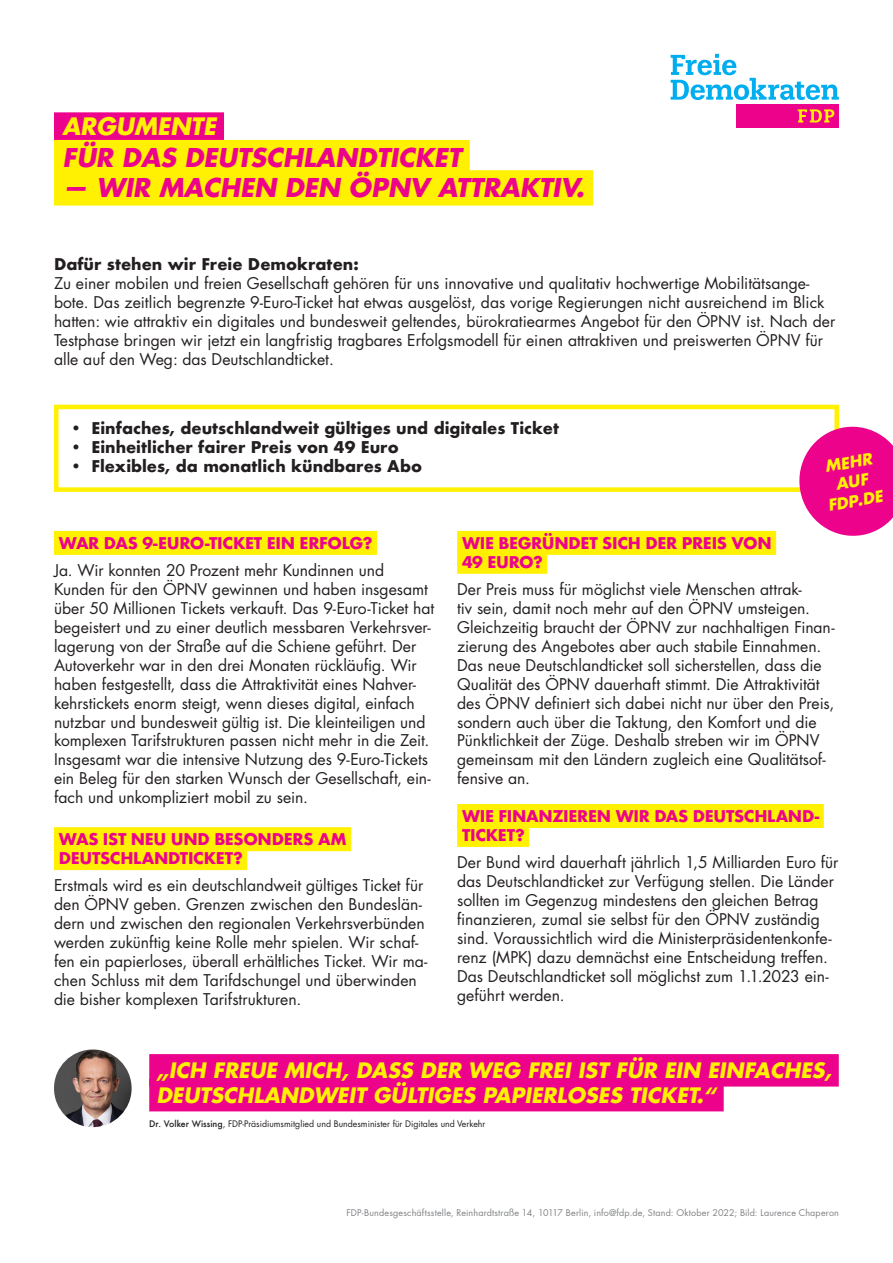
<style>
.page{position:relative;width:893px;height:1263px;background:#fff}
.page>*{position:absolute;margin:0;border:0;box-sizing:border-box;transform-origin:0 0}
.t1{font:italic 700 25.2px "Futura Std";color:#ed028c}
.t2{font:italic 700 23.4px "Futura Std";color:#fff101}
.t3{font:italic 700 20.7px/24.9px "Futura Std";color:#fff101}
.t4{font:15.75px/18.9px "Futura LT Pro";color:#231f20}
.t5{font:700 15.75px "Futura";color:#231f20}
.t6{font:700 15.75px/18.9px "Futura";letter-spacing:-.02em;color:#ed028c}
.t7{font:italic 700 15.6px/19.4px "Futura LT Pro";color:#fff101;text-align:center}
.t8{font:9px "Futura LT Pro";letter-spacing:.02em;color:#808285}
.t9{font:8.7px "Futura LT Pro";color:#231f20}
.s1{font-family:"Futura";font-weight:500}
</style>
<div class="page">
<div style="left:54px;top:112px;width:170px;height:30px;background:#ed028c"></div>
<div style="left:54px;top:140px;width:416px;height:35px;background:#fff101"></div>
<div style="left:54px;top:170px;width:539px;height:36px;background:#fff101"></div>
<svg style="left:671px;top:54px;width:168px;height:46px"></svg>
<div style="left:736px;top:105px;width:103px;height:23px;background:#ed028c"></div>
<svg style="left:798px;top:109px;width:36px;height:13px"></svg>
<div style="left:54px;top:531px;width:323px;height:24px;background:#fff101"></div>
<div style="left:54px;top:827px;width:297px;height:24px;background:#fff101"></div>
<div style="left:54px;top:846px;width:193px;height:24px;background:#fff101"></div>
<div style="left:457px;top:531px;width:319px;height:24px;background:#fff101"></div>
<div style="left:457px;top:550px;width:90px;height:24px;background:#fff101"></div>
<div style="left:457px;top:804px;width:367px;height:24px;background:#fff101"></div>
<div style="left:457px;top:823px;width:72px;height:24px;background:#fff101"></div>
<div style="left:54px;top:405px;width:785px;height:87px;border:4px solid #fff101"></div>
<div style="left:149px;top:1054px;width:690px;height:32px;background:#ed028c"></div>
<div style="left:149px;top:1079px;width:575px;height:32px;background:#ed028c"></div>
<img style="left:54px;top:1049px;width:78px;height:78px;border-radius:39px">
<svg style="left:795px;top:422px;width:98px;height:114px"></svg>
<h2 class="t2" style="left:62px;top:111px;width:155px">ARGUMENTE</h2>
<h1 class="t1" style="left:63px;top:141px;width:400px">FÜR DAS DEUTSCHLANDTICKET</h1>
<h1 class="t1" style="left:63px;top:171px;width:523px">— WIR MACHEN DEN ÖPNV ATTRAKTIV.</h1>
<p class="t5" style="left:54px;top:253px;width:306px">Dafür stehen wir Freie Demokraten:</p>
<p class="t4" style="left:54px;top:274px;width:783px">Zu einer mobilen und freien Gesellschaft gehören für uns innovative und qualitativ hochwertige Mobilitätsange&shy;bote. Das zeitlich begrenzte 9-Euro-Ticket hat etwas ausgelöst, das vorige Regierungen nicht ausreichend im Blick hatten: wie attraktiv ein digitales und bundesweit geltendes, bürokratiearmes Angebot für den ÖPNV ist. Nach der Testphase bringen wir jetzt ein langfristig tragbares Erfolgsmodell für einen attraktiven und preiswerten ÖPNV für alle auf den Weg: das Deutschlandticket.</p>
<p class="t5" style="left:70px;top:416px;width:490px">• Einfaches, deutschlandweit gültiges und digitales Ticket</p>
<p class="t5" style="left:70px;top:435px;width:330px">• Einheitlicher fairer Preis von 49 Euro</p>
<p class="t5" style="left:70px;top:454px;width:353px">• Flexibles, da monatlich kündbares Abo</p>
<p class="t7" style="left:819px;top:457px;width:57px;rotate:-10deg">MEHR<br>AUF<br>FDP.DE</p>
<p class="t6" style="left:59px;top:533px;width:315px">WAR DAS 9-EURO-TICKET EIN ERFOLG?</p>
<p class="t4" style="left:54px;top:561px;width:382px">Ja. Wir konnten 20 Prozent mehr Kundinnen und Kunden für den ÖPNV gewinnen und haben insgesamt über 50 Millionen Tickets verkauft. Das 9-Euro-Ticket hat begeistert und zu einer deutlich messbaren Verkehrsver&shy;lagerung von der Straße auf die Schiene geführt. Der Autoverkehr war in den drei Monaten rückläufig. Wir haben festgestellt, dass die Attraktivität eines Nahver&shy;kehrstickets enorm steigt, wenn dieses digital, einfach nutzbar und bundesweit gültig ist. Die kleinteiligen und komplexen Tarifstrukturen passen nicht mehr in die Zeit.<br>Insgesamt war die intensive Nutzung des 9-Euro-Tickets ein Beleg für den starken Wunsch der Gesellschaft, ein&shy;fach und unkompliziert mobil zu sein.</p>
<p class="t6" style="left:59px;top:830px;width:289px">WAS IST NEU UND BESONDERS AM<br>DEUTSCHLANDTICKET?</p>
<p class="t4" style="left:54px;top:876px;width:375px">Erstmals wird es ein deutschlandweit gültiges Ticket für den ÖPNV geben. Grenzen zwischen den Bundeslän&shy;dern und zwischen den regionalen Verkehrsverbünden werden zukünftig keine Rolle mehr spielen. Wir schaf&shy;fen ein papierloses, überall erhältliches Ticket. Wir ma&shy;chen Schluss mit dem Tarifdschungel und überwinden die bisher komplexen Tarifstrukturen.</p>
<p class="t6" style="left:462px;top:533px;width:311px">WIE BEGRÜNDET SICH DER PREIS VON<br>49 EURO?</p>
<p class="t4" style="left:457px;top:580px;width:379px">Der Preis muss für möglichst viele Menschen attrak-<br>tiv sein, damit noch mehr auf den ÖPNV umsteigen.<br>Gleichzeitig braucht der ÖPNV zur nachhaltigen Finan&shy;zierung des Angebotes aber auch stabile Einnahmen.<br>Das neue Deutschlandticket soll sicherstellen, dass die Qualität des ÖPNV dauerhaft stimmt. Die Attraktivität des ÖPNV definiert sich dabei nicht nur über den Preis, sondern auch über die Taktung, den Komfort und die Pünktlichkeit der Züge. Deshalb streben wir im ÖPNV gemeinsam mit den Ländern zugleich eine Qualitätsof&shy;fensive an.</p>
<p class="t6" style="left:462px;top:807px;width:359px">WIE FINANZIEREN WIR DAS DEUTSCHLAND-<br>TICKET?</p>
<p class="t4" style="left:457px;top:853px;width:383px">Der Bund wird dauerhaft jährlich 1,5 Milliarden Euro für das Deutschlandticket zur Verfügung stellen. Die Länder sollten im Gegenzug mindestens den gleichen Betrag finanzieren, zumal sie selbst für den ÖPNV zuständig sind. Voraussichtlich wird die Ministerpräsidentenkonfe&shy;renz (MPK) dazu demnächst eine Entscheidung treffen.<br>Das Deutschlandticket soll möglichst zum 1.1.2023 ein&shy;geführt werden.</p>
<h3 class="t3" style="left:156px;top:1058px;width:677px">„ICH FREUE MICH, DASS DER WEG FREI IST FÜR EIN EINFACHES,<br>DEUTSCHLANDWEIT GÜLTIGES PAPIERLOSES TICKET.“</h3>
<p class="t9" style="left:149px;top:1117px;width:338px"><span class="s1">Dr. Volker Wissing</span>, FDP-Präsidiumsmitglied und Bundesminister für Digitales und Verkehr</p>
<p class="t8" style="left:347px;top:1207px;width:494px">FDP-Bundesgeschäftsstelle, Reinhardtstraße 14, 10117 Berlin, info@fdp.de, Stand: Oktober 2022; Bild: Laurence Chaperon</p>
</div>
